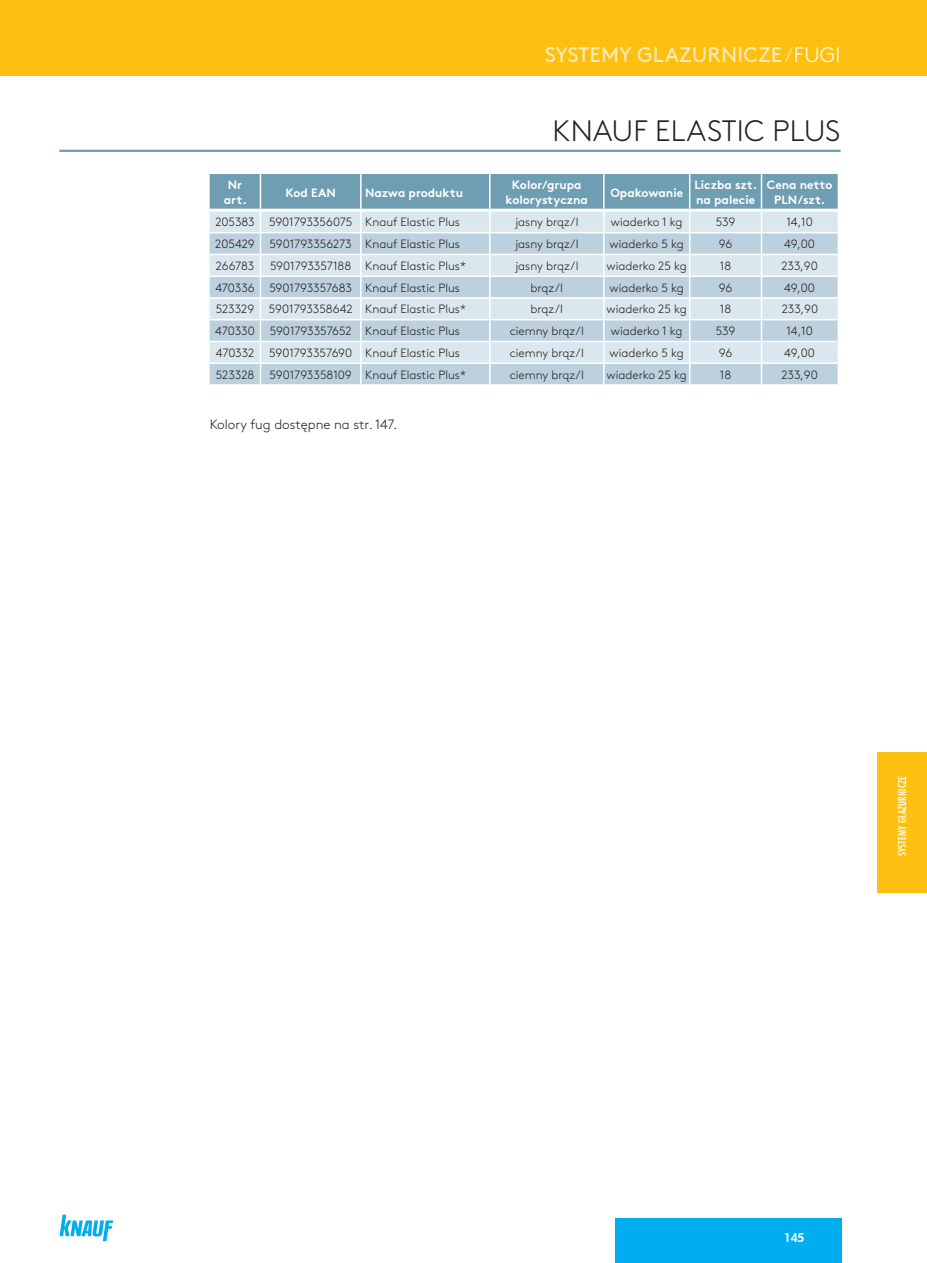
<style>
.page{position:relative;width:927px;height:1263px;background:#fff}
.page>*{position:absolute;margin:0;border:0;box-sizing:border-box;transform-origin:0 0}
.NAZWA_SYSTEMU{font:300 29.55px "Brown Pro";letter-spacing:.01em;color:#231f20}
.PAGINACJA{font:21px "Brown Pro";letter-spacing:.01em;color:#fee9ba}
.Opis{font:300 13.5px "Brown Pro";color:#231f20}
.dane_tabeli_lewa{font:300 12px "Brown Pro";color:#231f20}
.Tytul_tabeli{font:700 12px/14.4px "Brown Pro";color:#fff;text-align:center}
.t1{font:500 12px "Futura PT Cond";letter-spacing:.01em;color:#fff}
.t2{font:800 12px "Futura";color:#fff}
.s1{font-weight:300}
.s2{font-weight:300;color:#fff}
</style>
<div class="page">
<div style="left:615px;top:1218px;width:227px;height:45px;background:#00aeef"></div>
<div style="left:877px;top:753px;width:50px;height:140px;background:#fdc011"></div>
<svg style="left:60px;top:1215px;width:53px;height:26px"></svg>
<div style="left:0;top:0;width:927px;height:75px;background:#fdc011"></div>
<hr style="left:59px;top:150px;width:782px;height:2px;background:#6f9db2">
<svg style="left:210px;top:174px;width:628px;height:210px;background:#bed3de"></svg>
<hr style="left:210px;top:209px;width:50px;height:3px;background:#fff">
<hr style="left:260px;top:209px;width:101px;height:3px;background:#fff">
<hr style="left:361px;top:209px;width:129px;height:3px;background:#fff">
<hr style="left:490px;top:209px;width:114px;height:3px;background:#fff">
<hr style="left:604px;top:209px;width:86px;height:3px;background:#fff">
<hr style="left:690px;top:209px;width:71px;height:3px;background:#fff">
<hr style="left:761px;top:209px;width:77px;height:3px;background:#fff">
<p class="PAGINACJA" style="left:545px;top:39px;width:297px">SYSTEMY GLAZURNICZE<span class="s1">/</span><span class="s2">FUGI</span></p>
<p class="Tytul_tabeli" style="left:228px;top:177px;width:16px">Nr</p>
<p class="Tytul_tabeli" style="left:224px;top:191px;width:25px">art.</p>
<p class="NAZWA_SYSTEMU" style="left:552px;top:109px;width:290px">KNAUF ELASTIC PLUS</p>
<p class="Tytul_tabeli" style="left:285px;top:184px;width:52px">Kod EAN</p>
<p class="Tytul_tabeli" style="left:365px;top:184px;width:99px">Nazwa produktu</p>
<p class="Tytul_tabeli" style="left:506px;top:177px;width:84px">Kolor/grupa kolorystyczna</p>
<p class="Tytul_tabeli" style="left:610px;top:184px;width:74px">Opakowanie</p>
<p class="Tytul_tabeli" style="left:694px;top:177px;width:64px;text-align:left">Liczba szt. na palecie</p>
<p class="Tytul_tabeli" style="left:767px;top:177px;width:67px">Cena netto<br>PLN/szt.</p>
<p class="dane_tabeli_lewa" style="left:215px;top:213px;width:41px">205383</p>
<p class="dane_tabeli_lewa" style="left:269px;top:213px;width:85px">5901793356075</p>
<p class="dane_tabeli_lewa" style="left:365px;top:213px;width:96px">Knauf Elastic Plus</p>
<p class="dane_tabeli_lewa" style="left:515px;top:213px;width:65px">jasny brąz/I</p>
<p class="dane_tabeli_lewa" style="left:611px;top:213px;width:73px">wiaderko 1 kg</p>
<p class="dane_tabeli_lewa" style="left:716px;top:213px;width:21px">539</p>
<p class="dane_tabeli_lewa" style="left:786px;top:213px;width:28px">14,10</p>
<p class="dane_tabeli_lewa" style="left:215px;top:235px;width:41px">205429</p>
<p class="dane_tabeli_lewa" style="left:269px;top:235px;width:84px">5901793356273</p>
<p class="dane_tabeli_lewa" style="left:365px;top:235px;width:96px">Knauf Elastic Plus</p>
<p class="dane_tabeli_lewa" style="left:515px;top:235px;width:65px">jasny brąz/I</p>
<p class="dane_tabeli_lewa" style="left:610px;top:235px;width:76px">wiaderko 5 kg</p>
<p class="dane_tabeli_lewa" style="left:719px;top:235px;width:15px">96</p>
<p class="dane_tabeli_lewa" style="left:784px;top:235px;width:32px">49,00</p>
<p class="dane_tabeli_lewa" style="left:216px;top:257px;width:40px">266783</p>
<p class="dane_tabeli_lewa" style="left:270px;top:257px;width:83px">5901793357188</p>
<p class="dane_tabeli_lewa" style="left:365px;top:257px;width:102px">Knauf Elastic Plus*</p>
<p class="dane_tabeli_lewa" style="left:515px;top:257px;width:65px">jasny brąz/I</p>
<p class="dane_tabeli_lewa" style="left:607px;top:257px;width:82px">wiaderko 25 kg</p>
<p class="dane_tabeli_lewa" style="left:720px;top:257px;width:13px">18</p>
<p class="dane_tabeli_lewa" style="left:781px;top:257px;width:38px">233,90</p>
<p class="dane_tabeli_lewa" style="left:215px;top:279px;width:41px">470336</p>
<p class="dane_tabeli_lewa" style="left:269px;top:279px;width:84px">5901793357683</p>
<p class="dane_tabeli_lewa" style="left:365px;top:279px;width:96px">Knauf Elastic Plus</p>
<p class="dane_tabeli_lewa" style="left:531px;top:279px;width:34px">brąz/I</p>
<p class="dane_tabeli_lewa" style="left:610px;top:279px;width:76px">wiaderko 5 kg</p>
<p class="dane_tabeli_lewa" style="left:719px;top:279px;width:15px">96</p>
<p class="dane_tabeli_lewa" style="left:784px;top:279px;width:32px">49,00</p>
<p class="dane_tabeli_lewa" style="left:216px;top:300px;width:40px">523329</p>
<p class="dane_tabeli_lewa" style="left:269px;top:300px;width:85px">5901793358642</p>
<p class="dane_tabeli_lewa" style="left:365px;top:300px;width:102px">Knauf Elastic Plus*</p>
<p class="dane_tabeli_lewa" style="left:531px;top:300px;width:34px">brąz/I</p>
<p class="dane_tabeli_lewa" style="left:607px;top:300px;width:82px">wiaderko 25 kg</p>
<p class="dane_tabeli_lewa" style="left:720px;top:300px;width:13px">18</p>
<p class="dane_tabeli_lewa" style="left:782px;top:300px;width:38px">233,90</p>
<p class="dane_tabeli_lewa" style="left:215px;top:322px;width:41px">470330</p>
<p class="dane_tabeli_lewa" style="left:270px;top:322px;width:84px">5901793357652</p>
<p class="dane_tabeli_lewa" style="left:365px;top:322px;width:96px">Knauf Elastic Plus</p>
<p class="dane_tabeli_lewa" style="left:510px;top:322px;width:76px">ciemny brąz/I</p>
<p class="dane_tabeli_lewa" style="left:611px;top:322px;width:73px">wiaderko 1 kg</p>
<p class="dane_tabeli_lewa" style="left:716px;top:322px;width:21px">539</p>
<p class="dane_tabeli_lewa" style="left:786px;top:322px;width:28px">14,10</p>
<p class="dane_tabeli_lewa" style="left:216px;top:344px;width:40px">470332</p>
<p class="dane_tabeli_lewa" style="left:269px;top:344px;width:85px">5901793357690</p>
<p class="dane_tabeli_lewa" style="left:365px;top:344px;width:96px">Knauf Elastic Plus</p>
<p class="dane_tabeli_lewa" style="left:510px;top:344px;width:76px">ciemny brąz/I</p>
<p class="dane_tabeli_lewa" style="left:610px;top:344px;width:76px">wiaderko 5 kg</p>
<p class="dane_tabeli_lewa" style="left:719px;top:344px;width:15px">96</p>
<p class="dane_tabeli_lewa" style="left:784px;top:344px;width:32px">49,00</p>
<p class="dane_tabeli_lewa" style="left:216px;top:366px;width:40px">523328</p>
<p class="dane_tabeli_lewa" style="left:270px;top:366px;width:84px">5901793358109</p>
<p class="dane_tabeli_lewa" style="left:365px;top:366px;width:102px">Knauf Elastic Plus*</p>
<p class="dane_tabeli_lewa" style="left:510px;top:366px;width:76px">ciemny brąz/I</p>
<p class="dane_tabeli_lewa" style="left:607px;top:366px;width:82px">wiaderko 25 kg</p>
<p class="dane_tabeli_lewa" style="left:720px;top:366px;width:13px">18</p>
<p class="dane_tabeli_lewa" style="left:781px;top:366px;width:38px">233,90</p>
<p class="Opis" style="left:210px;top:414px;width:189px">Kolory fug dostępne na str. 147.</p>
<p class="t1" style="left:895px;top:856px;width:81px;rotate:-90deg">SYSTEMY GLAZURNICZE</p>
<p class="t2" style="left:784px;top:1230px;width:22px">145</p>
</div>
